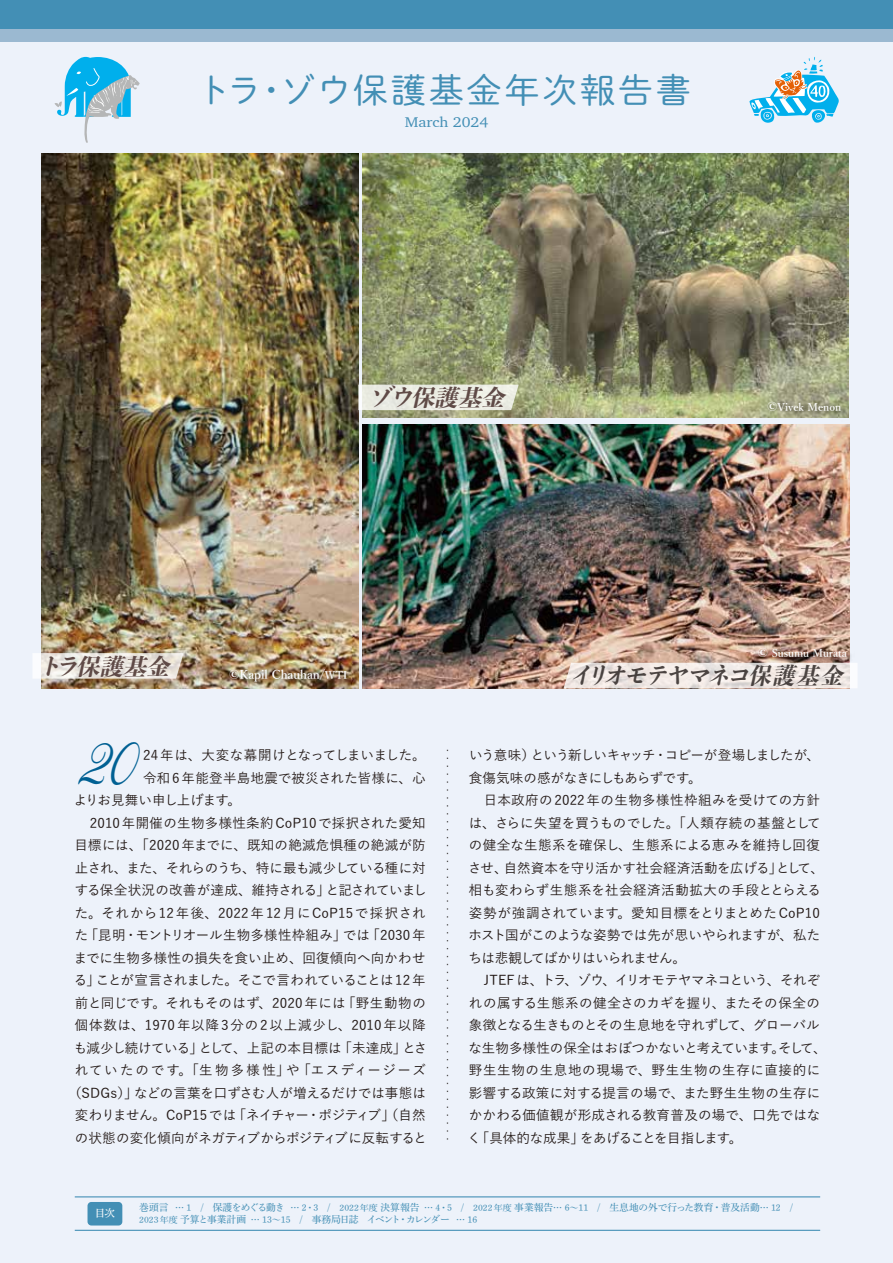
<style>
.page{position:relative;width:893px;height:1263px;background:#edf2fa}
.page>*{position:absolute;margin:0;border:0;box-sizing:border-box;transform-origin:0 0}
.t1{font:54.3px "Annabelle JF";color:#006093;scale:.75 1}
.t2{font:34.5px "DNP Shuei M Go Std L";letter-spacing:.075em;color:#438fb5}
.t3{font:italic 800 23.55px "Yu Min";color:#211a18;scale:.95 1}
.t4{font:italic 800 22.8px "Yu Min";color:#5f4a46}
.t5{font:14.4px "Charter";color:#438fb5;scale:1.1 1}
.t6{font:500 13.5px/22.5px "Yu Go";letter-spacing:.01em;color:#221815}
.t7{font:500 13.5px/22.5px "Yu Go";letter-spacing:-.065em;color:#221815}
.t8{font:500 13.5px "Yu Go";letter-spacing:-.01em;color:#221815}
.t9{font:500 13.5px "Yu Go";letter-spacing:-.03em;color:#221815}
.t10{font:500 13.5px "Yu Go";letter-spacing:.06em;color:#221815}
.t11{font:500 13.5px "Yu Go";letter-spacing:-.04em;color:#221815}
.t12{font:500 13.5px "Yu Go";letter-spacing:-.035em;color:#221815}
.t13{font:500 13.5px "Yu Go";letter-spacing:.125em;color:#221815}
.t14{font:500 13.5px "Yu Go";letter-spacing:-.07em;color:#221815}
.t15{font:600 12px "Yu Min";color:#fff}
.t16{font:600 10.5px "Yu Min";color:#fff}
.t17{font:10.5px "DNP Shuei Min Pr 6 N M";color:#fff}
.t18{font:9.75px/12px "DNP Shuei Min Pr 6 N M";letter-spacing:-.015em;color:#438fb5}
.s1{font-size:23.55px}
.s2{font-size:12px}
.s3{font-size:10.5px}
.s4{font-size:22.8px}
.s5{font-size:9px}
.s6{font-size:8.55px}
</style>
<div class="page">
<img style="left:363px;top:153px;width:485px;height:265px">
<img style="left:41px;top:153px;width:317px;height:536px">
<img style="left:363px;top:424px;width:486px;height:264px">
<svg style="left:749px;top:57px;width:90px;height:66px"></svg>
<svg style="left:54px;top:57px;width:86px;height:86px"></svg>
<div style="left:0;top:0;width:893px;height:30px;background:#438fb5"></div>
<div style="left:0;top:29px;width:893px;height:13px;background:#9bb9d1"></div>
<svg style="left:447px;top:750px;width:1px;height:390px"></svg>
<img style="left:225px;top:664px;width:143px;height:25px">
<img style="left:753px;top:642px;width:98px;height:21px">
<div style="left:88px;top:1202px;width:34px;height:23px;background:#438fb5;border-radius:4px"></div>
<hr style="left:75px;top:1230px;width:745px;height:1px;background:#438fb5">
<hr style="left:75px;top:1196px;width:745px;height:1px;background:#438fb5">
<svg style="left:33px;top:653px;width:151px;height:26px"></svg>
<svg style="left:358px;top:385px;width:161px;height:25px"></svg>
<svg style="left:564px;top:663px;width:293px;height:25px"></svg>
<img style="left:763px;top:396px;width:87px;height:29px">
<h2 class="t2" style="left:196px;top:65px;width:497px">トラ・ゾウ保護基金年次報告書</h2>
<p class="t5" style="left:405px;top:109px;width:77px">March 2024</p>
<h3 class="t4" style="left:368px;top:380px;width:146px"><span class="s1">ゾウ</span>保護基金</h3>
<p class="t16" style="left:767px;top:401px;width:75px"><span class="s2">©</span>Vivek Menon</p>
<h3 class="t4" style="left:38px;top:649px;width:141px"><span class="s1">トラ</span>保護基金</h3>
<p class="t15" style="left:229px;top:668px;width:119px">©Kapil Chauhan/<span class="s3">WTI</span></p>
<p class="t16" style="left:758px;top:647px;width:91px"><span class="s2">©</span> Susumu Murata</p>
<h3 class="t3" style="left:570px;top:657px;width:297px">イリオモテヤマネコ<span class="s4">保護基金</span></h3>
<h1 class="t1" style="left:80px;top:730px;width:82px">20</h1>
<p class="t8" style="left:143px;top:743px;width:284px">24年は、大変な幕開けとなってしまいました。</p>
<p class="t6" style="left:143px;top:765px;width:284px">令和6年能登半島地震で被災された皆様に、心</p>
<p class="t14" style="left:74px;top:788px;width:169px">よりお見舞い申し上げます。</p>
<p class="t6" style="left:90px;top:810px;width:337px">2010年開催の生物多様性条約CoP10で採択された愛知</p>
<p class="t6" style="left:75px;top:832px;width:353px">目標には、「2020年までに、既知の絶滅危惧種の絶滅が防</p>
<p class="t11" style="left:75px;top:855px;width:352px">止され、また、それらのうち、特に最も減少している種に対</p>
<p class="t12" style="left:75px;top:878px;width:354px">する保全状況の改善が達成、維持される」と記されていまし</p>
<p class="t6" style="left:75px;top:900px;width:352px">た。それから12 年後、2022 年 12月にCoP15で採択され</p>
<p class="t6" style="left:75px;top:922px;width:353px">た「昆明・モントリオール生物多様性枠組み」では「2030年</p>
<p class="t6" style="left:74px;top:945px;width:353px">までに生物多様性の損失を食い止め、回復傾向へ向かわせ</p>
<p class="t7" style="left:74px;top:967px;width:353px">る」ことが宣言されました。そこで言われていることは 12 年</p>
<p class="t6" style="left:75px;top:990px;width:353px">前と同じです。それもそのはず、2020年には「野生動物の</p>
<p class="t10" style="left:75px;top:1013px;width:352px">個体数は、1970年以降3分の2以上減少し、2010年以降</p>
<p class="t8" style="left:74px;top:1035px;width:355px">も減少し続けている」として、上記の本目標は「未達成」とさ</p>
<p class="t13" style="left:75px;top:1058px;width:353px">れていたのです。「生物多様性」や 「エスディージーズ</p>
<p class="t6" style="left:68px;top:1080px;width:359px">（SDGs）」などの言葉を口ずさむ人が増えるだけでは事態は</p>
<p class="t9" style="left:75px;top:1103px;width:352px">変わりません。CoP15では「ネイチャー・ポジティブ」（自然</p>
<p class="t6" style="left:75px;top:1125px;width:354px">の状態の変化傾向がネガティブからポジティブに反転すると</p>
<p class="t7" style="left:469px;top:742px;width:352px">いう意味）という新しいキャッチ・コピーが登場しましたが、食傷気味の感がなきにしもあらずです。</p>
<p class="t6" style="left:468px;top:787px;width:357px;text-indent:16px">日本政府の2022年の生物多様性枠組みを受けての方針は、さらに失望を買うものでした。「人類存続の基盤としての健全な生態系を確保し、生態系による恵みを維持し回復させ、自然資本を守り活かす社会経済活動を広げる」として、相も変わらず生態系を社会経済活動拡大の手段ととらえる姿勢が強調されています。愛知目標をとりまとめたCoP10ホスト国がこのような姿勢では先が思いやられますが、私たちは悲観してばかりはいられません。</p>
<p class="t6" style="left:468px;top:967px;width:360px;text-indent:16px">JTEF は、トラ、ゾウ、イリオモテヤマネコという、それぞれの属する生態系の健全さのカギを握り、またその保全の象徴となる生きものとその生息地を守れずして、グローバルな生物多様性の保全はおぼつかないと考えています。そして、野生生物の生息地の現場で、野生生物の生存に直接的に影響する政策に対する提言の場で、また野生生物の生存にかかわる価値観が形成される教育普及の場で、口先ではなく「具体的な成果」をあげることを目指します。</p>
<p class="t17" style="left:95px;top:1204px;width:22px">目次</p>
<p class="t18" style="left:139px;top:1200px;width:655px">巻頭言 <span class="s5">…１　/　</span>保護をめぐる動き <span class="s5">… 2・3　/　</span><span class="s6">2022年度</span> 決算報告 <span class="s5">… 4・５　/　</span><span class="s6">2022年度</span> 事業報告<span class="s5">… 6～11　/　</span>生息地の外で行った教育・普及活動<span class="s5">… 12　/<br></span><span class="s6">2023年度</span> 予算と事業計画 <span class="s5">… 13～15　/　</span>事務局日誌 イベント・カレンダー <span class="s5">… 16</span></p>
</div>
